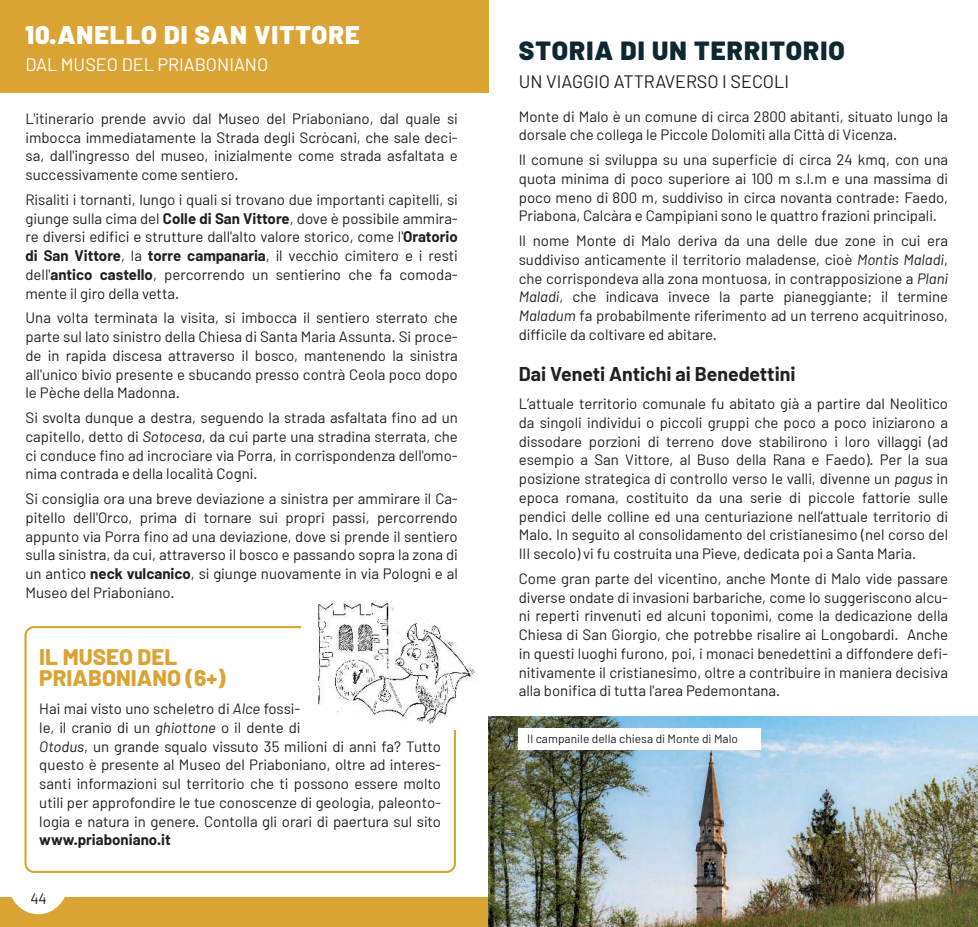
<style>
.page{position:relative;width:978px;height:927px;background:#fff}
.page>*{position:absolute;margin:0;border:0;box-sizing:border-box;transform-origin:0 0}
.t1{font:900 26.25px "Barlow";letter-spacing:.04em;color:#0e2831}
.t2{font:900 25.5px "Barlow";letter-spacing:.04em;color:#fff}
.t3{font:800 22.5px/21px "Barlow";color:#daa435}
.t4{font:700 19.5px "Barlow";color:#221f1f}
.t5{font:18px "Barlow";color:#221f1f}
.t6{font:18px "Barlow";color:#fff}
.t7{font:15px/18.8px "Barlow";color:#221f1f;text-align:justify}
.t8{font:700 15px "Barlow";color:#221f1f}
.t9{font:12px "Barlow";color:#221f1f}
.s1{font-weight:700}
.s2{font-style:italic}
</style>
<div class="page">
<div style="left:0;top:897px;width:489px;height:30px;background:#daa435"></div>
<svg style="left:11px;top:897px;width:54px;height:17px"></svg>
<div style="left:24px;top:626px;width:432px;height:247px;border:2px solid #daa435;border-radius:9px"></div>
<img style="left:302px;top:601px;width:173px;height:129px">
<div style="left:0;top:0;width:489px;height:93px;background:#daa435"></div>
<img style="left:489px;top:716px;width:489px;height:211px">
<div style="left:519px;top:728px;width:242px;height:21px;background:#fff"></div>
<h2 class="t2" style="left:26px;top:20px;width:336px">10.ANELLO DI SAN VITTORE</h2>
<p class="t6" style="left:26px;top:54px;width:244px">DAL MUSEO DEL PRIABONIANO</p>
<p class="t7" style="left:26px;top:109px;width:434px">L'itinerario prende avvio dal Museo del Priaboniano, dal quale si imbocca immediatamente la Strada degli Scròcani, che sale deci&shy;sa, dall'ingresso del museo, inizialmente come strada asfaltata e successivamente come sentiero.</p>
<p class="t7" style="left:26px;top:190px;width:434px">Risaliti i tornanti, lungo i quali si trovano due importanti capitelli, si giunge sulla cima del <span class="s1">Colle di San Vittore</span>, dove è possibile ammira&shy;re diversi edifici e strutture dall'alto valore storico, come l'<span class="s1">Oratorio di San Vittore</span>, la <span class="s1">torre campanaria</span>, il vecchio cimitero e i resti dell'<span class="s1">antico castello</span>, percorrendo un sentierino che fa comoda&shy;mente il giro della vetta.</p>
<p class="t7" style="left:26px;top:308px;width:434px">Una volta terminata la visita, si imbocca il sentiero sterrato che parte sul lato sinistro della Chiesa di Santa Maria Assunta. Si proce&shy;de in rapida discesa attraverso il bosco, mantenendo la sinistra all'unico bivio presente e sbucando presso contrà Ceola poco dopo le Pèche della Madonna.</p>
<p class="t7" style="left:26px;top:408px;width:434px">Si svolta dunque a destra, seguendo la strada asfaltata fino ad un capitello, detto di <span class="s2">Sotocesa</span>, da cui parte una stradina sterrata, che ci conduce fino ad incrociare via Porra, in corrispondenza dell'omo&shy;nima contrada e della località Cogni.</p>
<p class="t7" style="left:26px;top:489px;width:434px">Si consiglia ora una breve deviazione a sinistra per ammirare il Ca&shy;pitello dell'Orco, prima di tornare sui propri passi, percorrendo appunto via Porra fino ad una deviazione, dove si prende il sentiero sulla sinistra, da cui, attraverso il bosco e passando sopra la zona di un antico <span class="s1">neck vulcanico</span>, si giunge nuovamente in via Pologni e al Museo del Priaboniano.</p>
<h3 class="t3" style="left:39px;top:647px;width:188px">IL MUSEO DEL<br>PRIABONIANO (6+)</h3>
<p class="t7" style="left:39px;top:699px;width:403px;text-align:left">Hai mai visto uno scheletro di <span class="s2">Alce</span> fossi-<br>le, il cranio di un <span class="s2">ghiottone</span> o il dente di<br><span class="s2">Otodus</span>, un grande squalo vissuto 35 milioni di anni fa? Tutto questo è presente al Museo del Priaboniano, oltre ad interes&shy;santi informazioni sul territorio che ti possono essere molto utili per approfondire le tue conoscenze di geologia, paleonto&shy;logia e natura in genere. Contolla gli orari di paertura sul sito</p>
<p class="t8" style="left:39px;top:831px;width:133px">www.priaboniano.it</p>
<p class="t7" style="left:30px;top:889px;width:18px">44</p>
<h1 class="t1" style="left:519px;top:36px;width:328px">STORIA DI UN TERRITORIO</h1>
<p class="t5" style="left:519px;top:70px;width:272px">UN VIAGGIO ATTRAVERSO I SECOLI</p>
<p class="t7" style="left:519px;top:106px;width:431px">Monte di Malo è un comune di circa 2800 abitanti, situato lungo la dorsale che collega le Piccole Dolomiti alla Città di Vicenza.</p>
<p class="t7" style="left:519px;top:150px;width:431px">Il comune si sviluppa su una superficie di circa 24 kmq, con una quota minima di poco superiore ai 100 m s.l.m e una massima di poco meno di 800 m, suddiviso in circa novanta contrade: Faedo, Priabona, Calcàra e Campipiani sono le quattro frazioni principali.</p>
<p class="t7" style="left:519px;top:231px;width:431px">Il nome Monte di Malo deriva da una delle due zone in cui era suddiviso anticamente il territorio maladense, cioè <span class="s2">Montis Maladi</span>, che corrispondeva alla zona montuosa, in contrapposizione a <span class="s2">Plani Maladi</span>, che indicava invece la parte pianeggiante; il termine <span class="s2">Maladum</span> fa probabilmente riferimento ad un terreno acquitrinoso, difÏcile da coltivare ed abitare.</p>
<h3 class="t4" style="left:519px;top:362px;width:278px">Dai Veneti Antichi ai Benedettini</h3>
<p class="t7" style="left:519px;top:394px;width:431px">L’attuale territorio comunale fu abitato già a partire dal Neolitico da singoli individui o piccoli gruppi che poco a poco iniziarono a dissodare porzioni di terreno dove stabilirono i loro villaggi (ad esempio a San Vittore, al Buso della Rana e Faedo). Per la sua posizione strategica di controllo verso le valli, divenne un <span class="s2">pagus</span> in epoca romana, costituito da una serie di piccole fattorie sulle pendici delle colline ed una centuriazione nell’attuale territorio di Malo. In seguito al consolidamento del cristianesimo (nel corso del III secolo) vi fu costruita una Pieve, dedicata poi a Santa Maria.</p>
<p class="t7" style="left:519px;top:569px;width:431px">Come gran parte del vicentino, anche Monte di Malo vide passare diverse ondate di invasioni barbariche, come lo suggeriscono alcu&shy;ni reperti rinvenuti ed alcuni toponimi, come la dedicazione della Chiesa di San Giorgio, che potrebbe risalire ai Longobardi. Anche in questi luoghi furono, poi, i monaci benedettini a diffondere defi&shy;nitivamente il cristianesimo, oltre a contribuire in maniera decisiva alla bonifica di tutta l'area Pedemontana.</p>
<p class="t9" style="left:527px;top:731px;width:212px">Il campanile della chiesa di Monte di Malo</p>
</div>
